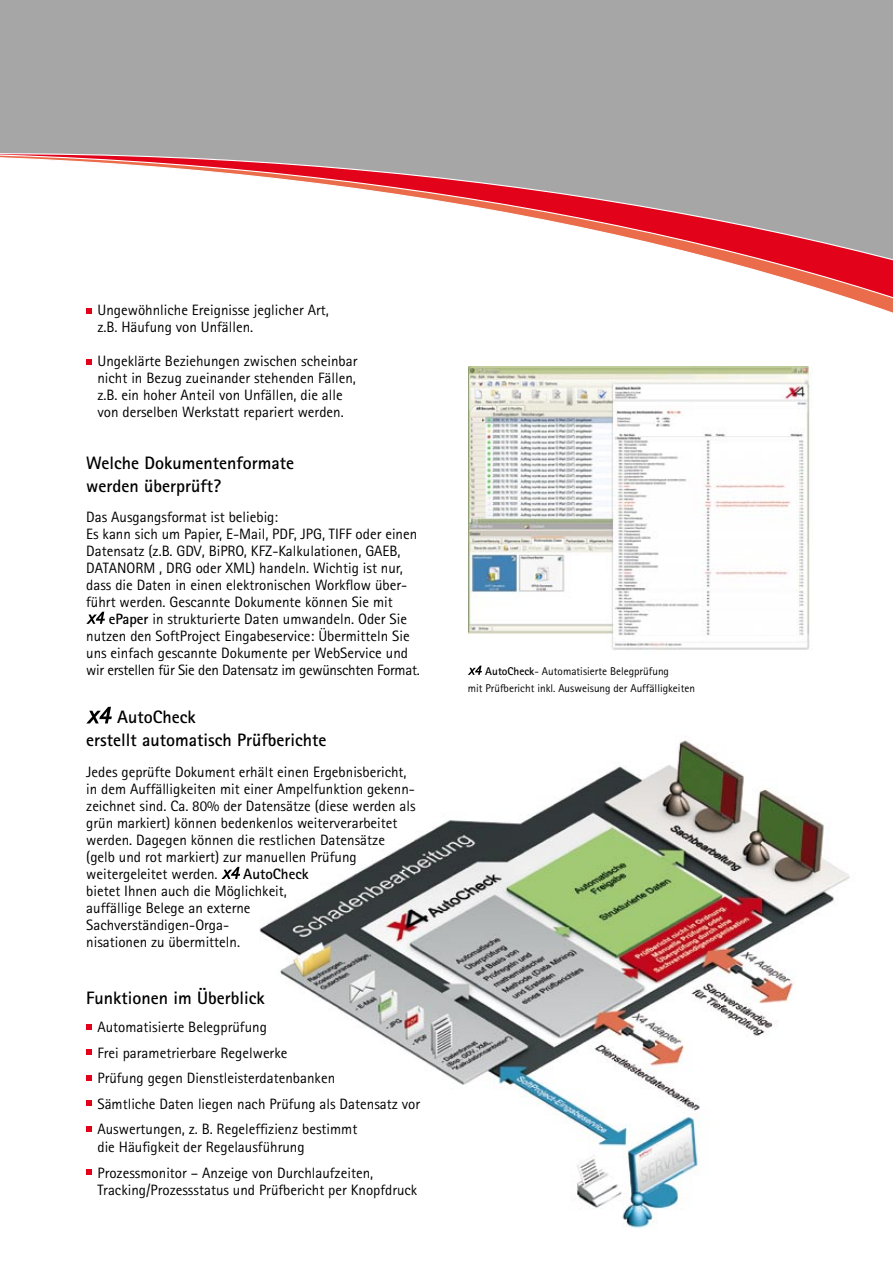
<style>
.page{position:relative;width:893px;height:1263px;background:#fff}
.page>*{position:absolute;margin:0;border:0;box-sizing:border-box;transform-origin:0 0}
.t1{font:700 18px/22.5px "Rotis Sans Serif";color:#000}
.t2{font:15px/17px "Rotis Sans Serif";color:#000}
.t3{font:700 15px "Rotis Sans Serif";color:#000}
.t4{font:11.25px/17px "Rotis Sans Serif";color:#000}
.s1{font-weight:700}
</style>
<div class="page">
<img style="left:237px;top:740px;width:613px;height:488px">
<svg style="left:86px;top:359px;width:5px;height:5px"></svg>
<svg style="left:86px;top:612px;width:19px;height:12px"></svg>
<svg style="left:86px;top:707px;width:26px;height:16px"></svg>
<svg style="left:221px;top:867px;width:19px;height:12px"></svg>
<svg style="left:86px;top:1024px;width:5px;height:5px"></svg>
<svg style="left:86px;top:1049px;width:5px;height:5px"></svg>
<svg style="left:86px;top:1075px;width:5px;height:5px"></svg>
<svg style="left:86px;top:1100px;width:5px;height:5px"></svg>
<svg style="left:86px;top:1126px;width:5px;height:5px"></svg>
<svg style="left:86px;top:1169px;width:5px;height:6px"></svg>
<svg style="left:468px;top:666px;width:14px;height:9px"></svg>
<img style="left:468px;top:366px;width:342px;height:284px">
<div style="left:0;top:0;width:893px;height:152px;background:#a6a6a6"></div>
<svg style="left:0;top:152px;width:893px;height:162px"></svg>
<p class="t2" style="left:97px;top:301px;width:233px">Ungewöhnliche Ereignisse jeglicher Art, z.B. Häufung von Unfällen.</p>
<p class="t2" style="left:97px;top:352px;width:261px">Ungeklärte Beziehungen zwischen scheinbar nicht in Bezug zueinander stehenden Fällen, z.B. ein hoher Anteil von Unfällen, die alle von derselben Werkstatt repariert werden.</p>
<p class="t1" style="left:86px;top:451px;width:209px">Welche Dokumentenformate werden überprüft?</p>
<p class="t2" style="left:86px;top:508px;width:333px">Das Ausgangsformat ist beliebig:<br>Es kann sich um Papier, E-Mail, PDF, JPG, TIFF oder einen Datensatz (z.B. GDV, BiPRO, KFZ-Kalkulationen, GAEB, DATANORM , DRG oder XML) handeln. Wichtig ist nur, dass die Daten in einen elektronischen Workflow über&shy;führt werden. Gescannte Dokumente können Sie mit</p>
<p class="t2" style="left:86px;top:610px;width:335px;text-indent:23px"><span class="s1">ePaper</span> in strukturierte Daten umwandeln. Oder Sie nutzen den SoftProject Eingabeservice: Übermitteln Sie uns einfach gescannte Dokumente per WebService und wir erstellen für Sie den Datensatz im gewünschten Format.</p>
<p class="t1" style="left:86px;top:706px;width:242px;text-indent:31px">AutoCheck<br>erstellt automatisch Prüfberichte</p>
<p class="t2" style="left:86px;top:763px;width:331px">Jedes geprüfte Dokument erhält einen Ergebnisbericht, in dem Auffälligkeiten mit einer Ampelfunktion gekenn&shy;zeichnet sind. Ca. 80% der Datensätze (diese werden als grün markiert) können bedenkenlos weiterverarbeitet werden. Dagegen können die restlichen Datensätze (gelb und rot markiert) zur manuellen Prüfung weitergeleitet werden.</p>
<p class="t3" style="left:243px;top:864px;width:67px">AutoCheck</p>
<p class="t2" style="left:86px;top:882px;width:202px">bietet Ihnen auch die Möglichkeit, auffällige Belege an externe<br>Sachverständigen-Orga&shy;nisationen zu übermitteln.</p>
<p class="t1" style="left:86px;top:986px;width:180px">Funktionen im Überblick</p>
<p class="t2" style="left:97px;top:1014px;width:324px;line-height:25.5px">Automatisierte Belegprüfung<br>Frei parametrierbare Regelwerke<br>Prüfung gegen Dienstleisterdatenbanken<br>Sämtliche Daten liegen nach Prüfung als Datensatz vor Auswertungen, z. B. Regeleffizienz bestimmt</p>
<p class="t2" style="left:97px;top:1134px;width:277px;line-height:25.5px">die Häufigkeit der Regelausführung<br>Prozessmonitor – Anzeige von Durchlaufzeiten,</p>
<p class="t2" style="left:97px;top:1181px;width:321px">Tracking/Prozessstatus und Prüfbericht per Knopfdruck</p>
<p class="t4" style="left:468px;top:662px;width:229px;text-indent:18px"><span class="s1">AutoCheck</span>- Automatisierte Belegprüfung<br>mit Prüfbericht inkl. Ausweisung der Auffälligkeiten</p>
</div>
